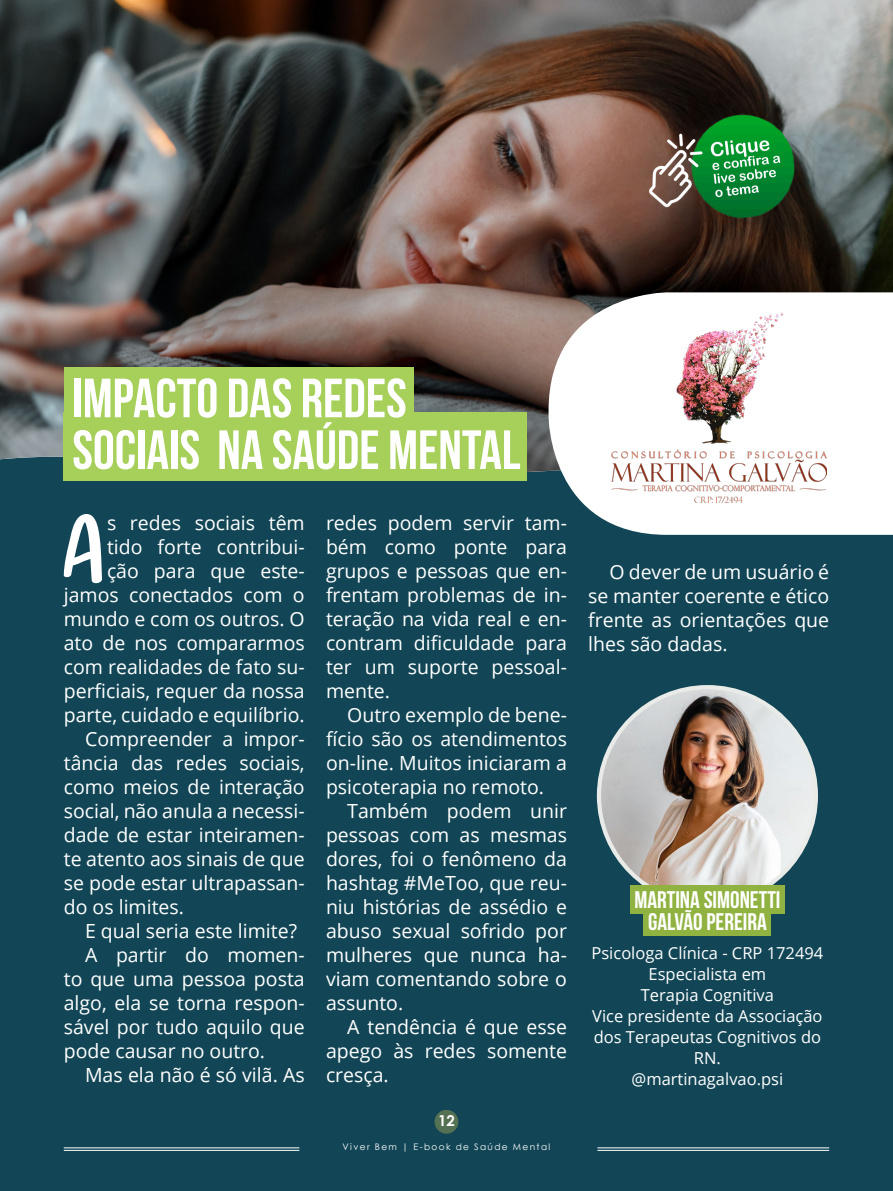
<style>
.page{position:relative;width:893px;height:1191px;background:#124656}
.page>*{position:absolute;margin:0;border:0;box-sizing:border-box;transform-origin:0 0}
.Capitular{font:76.8px "Baby Snail";color:#fff}
.Retranca{font:700 55.2px "Bebas Neue";color:#fff}
.Assinatura{font:24px "Bebas Neue";color:#fff}
.Ebook{font:19.5px/24px "Open Sans";color:#fff;text-align:justify}
.Capitular-2{font:19.5px/24px "Open Sans";color:#fff;text-align:right}
.Assinatura-2{font:16.5px/21px "Open Sans";color:#fff;text-align:center}
.t1{font:700 15px "Century Gothic";color:#fff}
.t2{font:9px "Century Gothic";letter-spacing:.15em;color:#fff}
</style>
<div class="page">
<hr style="left:64px;top:1147px;width:235px;height:1px;background:#fff">
<hr style="left:64px;top:1150px;width:235px;height:1px;background:#fff">
<div style="left:435px;top:1109px;width:23px;height:24px;background:#557154;border-radius:50%"></div>
<hr style="left:597px;top:1147px;width:232px;height:1px;background:#fff">
<hr style="left:597px;top:1150px;width:232px;height:1px;background:#fff">
<img style="left:0;top:0;width:893px;height:481px">
<svg style="left:549px;top:292px;width:344px;height:243px;background:#e5e7e8"></svg>
<img style="left:599px;top:687px;width:217px;height:217px;border-radius:108px">
<div style="left:630px;top:885px;width:155px;height:28px;background:#90b240"></div>
<div style="left:644px;top:903px;width:127px;height:33px;background:#90b240"></div>
<img style="left:611px;top:312px;width:216px;height:190px">
<div style="left:64px;top:367px;width:349px;height:61px;background:#a6d05a"></div>
<div style="left:64px;top:412px;width:463px;height:68px;background:#a6d05a"></div>
<img style="left:638px;top:113px;width:162px;height:112px">
<p class="Retranca" style="left:72px;top:368px;width:336px">IMPACTO DAS REDES</p>
<p class="Retranca" style="left:72px;top:419px;width:450px">SOCIAIS NA SAÚDE MENTAL</p>
<p class="Capitular" style="left:60px;top:506px;width:44px">A</p>
<p class="Capitular-2" style="left:64px;top:510px;width:242px">s redes sociais têm<br>tido forte contribui-<br>ção para que este&shy;jamos conectados com o mundo e com os outros. O ato de nos compararmos com realidades de fato su&shy;perficiais, requer da nossa parte, cuidado e equilíbrio.</p>
<p class="Ebook" style="left:64px;top:726px;width:242px;text-indent:21px">Compreender a impor&shy;tância das redes sociais, como meios de interação social, não anula a necessi&shy;dade de estar inteiramen&shy;te atento aos sinais de que se pode estar ultrapassan&shy;do os limites.</p>
<p class="Ebook" style="left:85px;top:918px;width:213px">E qual seria este limite?</p>
<p class="Ebook" style="left:64px;top:942px;width:242px;text-indent:21px">A partir do momen&shy;to que uma pessoa posta algo, ela se torna respon&shy;sável por tudo aquilo que pode causar no outro.</p>
<p class="Ebook" style="left:85px;top:1062px;width:221px">Mas ela não é só vilã. As</p>
<p class="Ebook" style="left:326px;top:510px;width:242px">redes podem servir tam&shy;bém como ponte para grupos e pessoas que en&shy;frentam problemas de in&shy;teração na vida real e en&shy;contram dificuldade para ter um suporte pessoal&shy;mente.</p>
<p class="Ebook" style="left:326px;top:702px;width:242px;text-indent:21px">Outro exemplo de bene&shy;fício são os atendimentos on-line. Muitos iniciaram a psicoterapia no remoto.</p>
<p class="Ebook" style="left:326px;top:798px;width:242px;text-indent:21px">Também podem unir pessoas com as mesmas dores, foi o fenômeno da hashtag #MeToo, que reu&shy;niu histórias de assédio e abuso sexual sofrido por mulheres que nunca ha&shy;viam comentando sobre o assunto.</p>
<p class="Ebook" style="left:326px;top:1014px;width:242px;text-indent:21px">A tendência é que esse apego às redes somente cresça.</p>
<p class="t1" style="left:438px;top:1111px;width:18px">12</p>
<p class="t2" style="left:343px;top:1140px;width:209px">Viver Bem | E-book de Saúde Mental</p>
<p class="Ebook" style="left:588px;top:559px;width:242px;text-indent:21px">O dever de um usuário é se manter coerente e ético frente as orientações que lhes são dadas.</p>
<p class="Assinatura" style="left:634px;top:886px;width:147px">MARTINA SIMONETTI</p>
<p class="Assinatura" style="left:648px;top:908px;width:120px">GALVÃO PEREIRA</p>
<p class="Assinatura-2" style="left:591px;top:941px;width:233px">Psicologa Clínica - CRP 172494</p>
<p class="Assinatura-2" style="left:649px;top:962px;width:119px">Especialista em</p>
<p class="Assinatura-2" style="left:641px;top:983px;width:135px">Terapia Cognitiva</p>
<p class="Assinatura-2" style="left:592px;top:1004px;width:232px">Vice presidente da Associação dos Terapeutas Cognitivos do<br>RN.</p>
<p class="Assinatura-2" style="left:631px;top:1067px;width:153px">@martinagalvao.psi</p>
</div>
